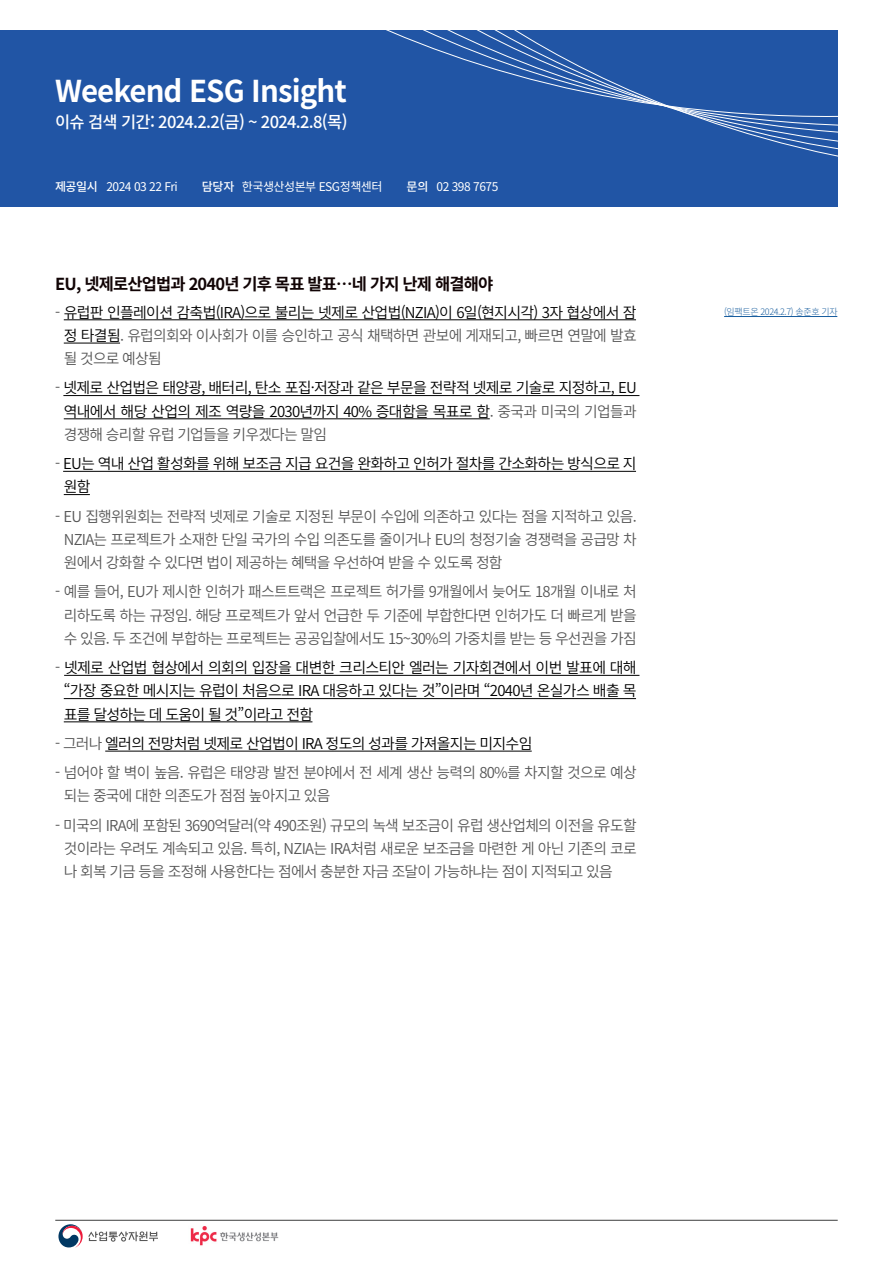
<style>
.page{position:relative;width:893px;height:1263px;background:#fff}
.page>*{position:absolute;margin:0;border:0;box-sizing:border-box;transform-origin:0 0}
.t1{font:700 30px "Source Han Sans K";letter-spacing:-.03em;color:#fff}
.t2{font:700 16.5px "Source Han Sans K";letter-spacing:-.05em;color:#110405}
.t3{font:500 16.5px "Source Han Sans K";letter-spacing:-.04em;color:#fff}
.t4{font:15px/23.2px "Source Han Sans K";letter-spacing:-.05em;color:#575757;text-align:justify}
.t5{font:15px/23.2px "Source Han Sans K";letter-spacing:-.05em;color:#000;text-align:justify}
.t6{font:12px "Source Han Sans K";letter-spacing:-.04em;color:#fff}
.t7{font:500 12px "Source Han Sans K";letter-spacing:-.025em;color:#fff}
.t8{font:300 9px "Source Han Sans K";letter-spacing:-.04em;color:#175d9e}
.s1{color:#575757}
</style>
<div class="page">
<svg style="left:58px;top:1224px;width:100px;height:24px"></svg>
<div style="left:0;top:30px;width:838px;height:176px;background:#2155a5"></div>
<svg style="left:423px;top:30px;width:415px;height:177px"></svg>
<hr style="left:55px;top:1220px;width:783px;height:1px;background:#030505">
<img style="left:190px;top:1226px;width:89px;height:20px">
<hr style="left:64px;top:319px;width:572px;height:1px;background:#000">
<hr style="left:64px;top:343px;width:56px;height:1px;background:#000">
<hr style="left:63px;top:395px;width:576px;height:1px;background:#000">
<hr style="left:64px;top:418px;width:426px;height:1px;background:#000">
<hr style="left:63px;top:471px;width:573px;height:1px;background:#000">
<svg style="left:64px;top:494px;width:26px;height:1px"></svg>
<hr style="left:64px;top:675px;width:575px;height:1px;background:#000">
<hr style="left:64px;top:698px;width:572px;height:1px;background:#000">
<hr style="left:64px;top:721px;width:248px;height:1px;background:#000">
<hr style="left:105px;top:751px;width:427px;height:1px;background:#000">
<hr style="left:724px;top:316px;width:113px;height:1px;background:#175d9e">
<p class="t1" style="left:55px;top:74px;width:293px">Weekend ESG Insight</p>
<p class="t3" style="left:55px;top:113px;width:294px">이슈 검색 기간: 2024.2.2(금) ~ 2024.2.8(목)</p>
<p class="t7" style="left:55px;top:180px;width:44px">제공일시</p>
<p class="t6" style="left:106px;top:180px;width:73px">2024 03 22 Fri</p>
<p class="t7" style="left:202px;top:180px;width:34px">담당자</p>
<p class="t6" style="left:242px;top:180px;width:142px">한국생산성본부 ESG정책센터</p>
<p class="t7" style="left:407px;top:180px;width:24px">문의</p>
<p class="t6" style="left:436px;top:180px;width:63px">02 398 7675</p>
<p class="t2" style="left:55px;top:274px;width:439px">EU, 넷제로산업법과 2040년 기후 목표 발표…네 가지 난제 해결해야</p>
<p class="t5" style="left:64px;top:301px;width:574px;text-indent:-9px"><span class="s1">-</span> 유럽판 인플레이션 감축법(IRA)으로 불리는 넷제로 산업법(NZIA)이 6일(현지시각) 3자 협상에서 잠 정 타결됨<span class="s1">. 유럽의회와 이사회가 이를 승인하고 공식 채택하면 관보에 게재되고, 빠르면 연말에 발효 될 것으로 예상됨</span></p>
<p class="t5" style="left:64px;top:376px;width:574px;text-indent:-9px"><span class="s1">-</span> 넷제로 산업법은 태양광, 배터리, 탄소 포집·저장과 같은 부문을 전략적 넷제로 기술로 지정하고, EU 역내에서 해당 산업의 제조 역량을 2030년까지 40% 증대함을 목표로 함<span class="s1">. 중국과 미국의 기업들과 경쟁해 승리할 유럽 기업들을 키우겠다는 말임</span></p>
<p class="t5" style="left:64px;top:452px;width:574px;text-indent:-9px"><span class="s1">-</span> EU는 역내 산업 활성화를 위해 보조금 지급 요건을 완화하고 인허가 절차를 간소화하는 방식으로 지 원함</p>
<p class="t4" style="left:64px;top:505px;width:574px;text-indent:-9px">- EU 집행위원회는 전략적 넷제로 기술로 지정된 부문이 수입에 의존하고 있다는 점을 지적하고 있음.<br>NZIA는 프로젝트가 소재한 단일 국가의 수입 의존도를 줄이거나 EU의 청정기술 경쟁력을 공급망 차 원에서 강화할 수 있다면 법이 제공하는 혜택을 우선하여 받을 수 있도록 정함</p>
<p class="t4" style="left:55px;top:580px;width:583px;text-align:center">- 예를 들어, EU가 제시한 인허가 패스트트랙은 프로젝트 허가를 9개월에서 늦어도 18개월 이내로 처 리하도록 하는 규정임. 해당 프로젝트가 앞서 언급한 두 기준에 부합한다면 인허가도 더 빠르게 받을 수 있음. 두 조건에 부합하는 프로젝트는 공공입찰에서도 15~30%의 가중치를 받는 등 우선권을 가짐</p>
<p class="t5" style="left:64px;top:656px;width:574px;text-indent:-9px"><span class="s1">-</span> 넷제로 산업법 협상에서 의회의 입장을 대변한 크리스티안 엘러는 기자회견에서 이번 발표에 대해 “가장 중요한 메시지는 유럽이 처음으로 IRA 대응하고 있다는 것”이라며 “2040년 온실가스 배출 목 표를 달성하는 데 도움이 될 것”이라고 전함</p>
<p class="t5" style="left:55px;top:732px;width:479px"><span class="s1">- 그러나</span> 엘러의 전망처럼 넷제로 산업법이 IRA 정도의 성과를 가져올지는 미지수임</p>
<p class="t4" style="left:64px;top:761px;width:574px;text-indent:-9px">- 넘어야 할 벽이 높음. 유럽은 태양광 발전 분야에서 전 세계 생산 능력의 80%를 차지할 것으로 예상 되는 중국에 대한 의존도가 점점 높아지고 있음</p>
<p class="t4" style="left:64px;top:814px;width:574px;text-indent:-9px">- 미국의 IRA에 포함된 3690억달러(약 490조원) 규모의 녹색 보조금이 유럽 생산업체의 이전을 유도할 것이라는 우려도 계속되고 있음. 특히, NZIA는 IRA처럼 새로운 보조금을 마련한 게 아닌 기존의 코로 나 회복 기금 등을 조정해 사용한다는 점에서 충분한 자금 조달이 가능하냐는 점이 지적되고 있음</p>
<p class="t8" style="left:724px;top:307px;width:115px">(임팩트온 2024.2.7) 송준호 기자</p>
</div>
